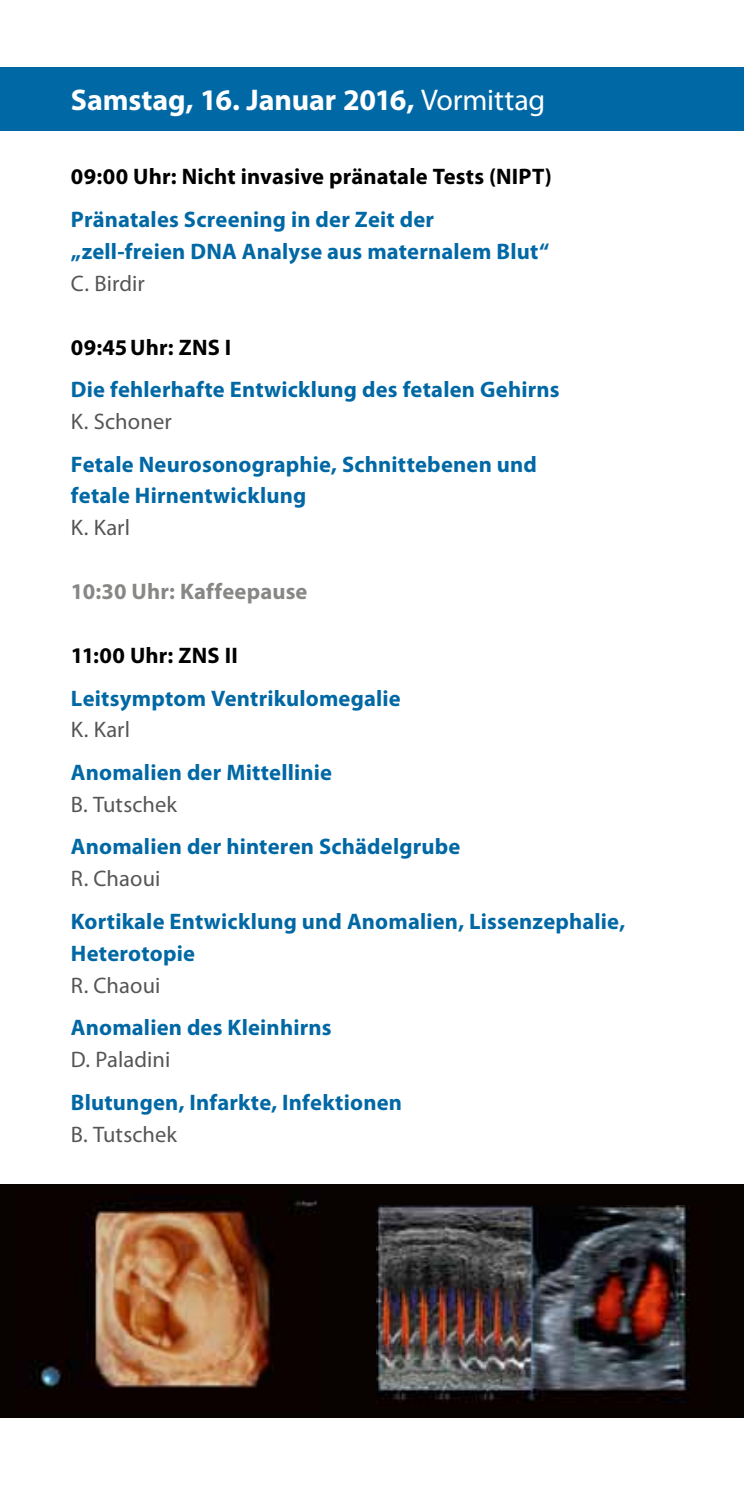
<style>
.page{position:relative;width:745px;height:1489px;background:#fff}
.page>*{position:absolute;margin:0;border:0;box-sizing:border-box;transform-origin:0 0}
.t1{font:700 30px "Myriad Pro";letter-spacing:-.005em;color:#fff}
.t2{font:700 22.5px/32px "Myriad Pro";letter-spacing:.01em;color:#0068a5}
.t3{font:22.5px "Myriad Pro";letter-spacing:.005em;color:#565656}
.t4{font:700 22.5px "Myriad Pro";letter-spacing:.01em;color:#000}
.t5{font:700 22.5px "Myriad Pro";letter-spacing:.01em;color:#878786}
.s1{font-weight:400}
</style>
<div class="page">
<div style="left:0;top:67px;width:742px;height:64px;background:#0068a5"></div>
<div style="left:0;top:1183px;width:742px;height:234px;background:#080200"></div>
<img style="left:376px;top:1205px;width:314px;height:198px">
<img style="left:35px;top:1200px;width:282px;height:189px">
<h1 class="t1" style="left:71px;top:80px;width:475px">Samstag, 16. Januar 2016, <span class="s1">Vormittag</span></h1>
<p class="t4" style="left:71px;top:162px;width:482px">09:00 Uhr: Nicht invasive pränatale Tests (NIPT)</p>
<p class="t2" style="left:71px;top:202px;width:479px">Pränatales Screening in der Zeit der „zell-freien DNA Analyse aus maternalem Blut“</p>
<p class="t3" style="left:71px;top:269px;width:75px">C. Birdir</p>
<p class="t4" style="left:71px;top:332px;width:162px">09:45Uhr: ZNS I</p>
<p class="t2" style="left:71px;top:373px;width:490px">Die fehlerhafte Entwicklung des fetalen Gehirns</p>
<p class="t3" style="left:71px;top:407px;width:102px">K. Schoner</p>
<p class="t2" style="left:71px;top:447px;width:467px">Fetale Neurosonographie, Schnittebenen und fetale Hirnentwicklung</p>
<p class="t3" style="left:71px;top:514px;width:61px">K. Karl</p>
<p class="t5" style="left:71px;top:577px;width:238px">10:30 Uhr: Kaffeepause</p>
<p class="t4" style="left:71px;top:640px;width:168px">11:00 Uhr: ZNS II</p>
<p class="t2" style="left:71px;top:681px;width:331px">Leitsymptom Ventrikulomegalie</p>
<p class="t3" style="left:71px;top:716px;width:61px">K. Karl</p>
<p class="t2" style="left:71px;top:755px;width:262px">Anomalien der Mittellinie</p>
<p class="t3" style="left:71px;top:790px;width:108px">B. Tutschek</p>
<p class="t2" style="left:71px;top:830px;width:391px">Anomalien der hinteren Schädelgrube</p>
<p class="t3" style="left:71px;top:864px;width:91px">R. Chaoui</p>
<p class="t2" style="left:71px;top:904px;width:555px">Kortikale Entwicklung und Anomalien, Lissenzephalie,<br>Heterotopie</p>
<p class="t3" style="left:71px;top:971px;width:91px">R. Chaoui</p>
<p class="t2" style="left:71px;top:1010px;width:262px">Anomalien des Kleinhirns</p>
<p class="t3" style="left:71px;top:1045px;width:101px">D. Paladini</p>
<p class="t2" style="left:71px;top:1085px;width:332px">Blutungen, Infarkte, Infektionen</p>
<p class="t3" style="left:71px;top:1120px;width:108px">B. Tutschek</p>
</div>
